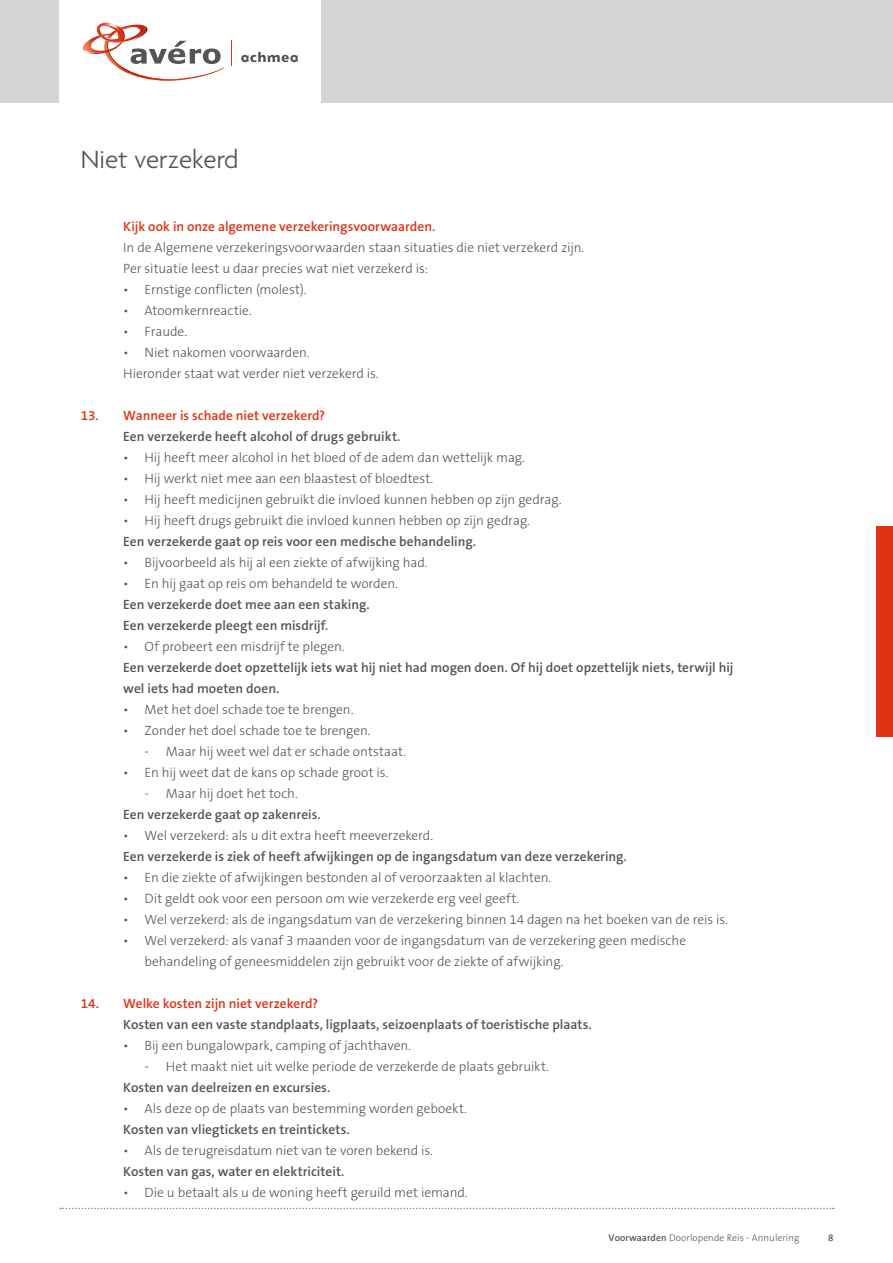
<style>
.page{position:relative;width:893px;height:1263px;background:#fff}
.page>*{position:absolute;margin:0;border:0;box-sizing:border-box;transform-origin:0 0}
.t1{font:300 27px "Agenda";color:#555}
.t2{font:300 13.5px/21px "The Sans B3";letter-spacing:-.005em;color:#555}
.t3{font:600 13.5px/21px "The Sans B6";letter-spacing:.005em;color:#555}
.t4{font:600 13.5px "The Sans B6";color:#e13214}
.t5{font:300 9.75px "The Sans B3";letter-spacing:.005em;color:#555}
.s1{font-family:"The Sans B6";font-weight:600}
</style>
<div class="page">
<div style="left:0;top:0;width:893px;height:103px;background:#d6d6d6"></div>
<div style="left:60px;top:0;width:261px;height:103px;background:#fff"></div>
<svg style="left:241px;top:52px;width:57px;height:10px"></svg>
<svg style="left:83px;top:22px;width:141px;height:59px"></svg>
<svg style="left:231px;top:41px;width:1px;height:25px"></svg>
<svg style="left:60px;top:1208px;width:774px;height:1px"></svg>
<div style="left:876px;top:526px;width:17px;height:211px;background:#e13214"></div>
<h1 class="t1" style="left:81px;top:145px;width:159px">Niet verzekerd</h1>
<p class="t4" style="left:123px;top:219px;width:314px">Kijk ook in onze algemene verzekeringsvoorwaarden.</p>
<p class="t2" style="left:123px;top:238px;width:463px">In de Algemene verzekeringsvoorwaarden staan situaties die niet verzekerd zijn.<br>Per situatie leest u daar precies wat niet verzekerd is:</p>
<p class="t2" style="left:123px;top:280px;width:185px">• Ernstige conflicten (molest).</p>
<p class="t2" style="left:123px;top:301px;width:130px">• Atoomkernreactie.</p>
<p class="t2" style="left:123px;top:322px;width:65px">• Fraude.</p>
<p class="t2" style="left:123px;top:343px;width:257px">• Niet nakomen voorwaarden.<br>Hieronder staat wat verder niet verzekerd is.</p>
<p class="t4" style="left:81px;top:408px;width:246px">13. Wanneer is schade niet verzekerd?</p>
<p class="t3" style="left:123px;top:427px;width:279px">Een verzekerde heeft alcohol of drugs gebruikt.</p>
<p class="t2" style="left:123px;top:448px;width:403px">• Hij heeft meer alcohol in het bloed of de adem dan wettelijk mag.</p>
<p class="t2" style="left:123px;top:469px;width:312px">• Hij werkt niet mee aan een blaastest of bloedtest.</p>
<p class="t2" style="left:123px;top:490px;width:440px">• Hij heeft medicijnen gebruikt die invloed kunnen hebben op zijn gedrag.</p>
<p class="t2" style="left:123px;top:511px;width:408px">• Hij heeft drugs gebruikt die invloed kunnen hebben op zijn gedrag.</p>
<p class="t3" style="left:123px;top:532px;width:354px">Een verzekerde gaat op reis voor een medische behandeling.</p>
<p class="t2" style="left:123px;top:553px;width:306px">• Bijvoorbeeld als hij al een ziekte of afwijking had.</p>
<p class="t2" style="left:123px;top:574px;width:276px">• En hij gaat op reis om behandeld te worden.</p>
<p class="t3" style="left:123px;top:595px;width:248px">Een verzekerde doet mee aan een staking.<br>Een verzekerde pleegt een misdrijf.</p>
<p class="t2" style="left:123px;top:637px;width:223px">• Of probeert een misdrijf te plegen.</p>
<p class="t3" style="left:123px;top:658px;width:612px">Een verzekerde doet opzettelijk iets wat hij niet had mogen doen. Of hij doet opzettelijk niets, terwijl hij wel iets had moeten doen.</p>
<p class="t2" style="left:123px;top:700px;width:232px">• Met het doel schade toe te brengen.</p>
<p class="t2" style="left:123px;top:721px;width:249px">• Zonder het doel schade toe te brengen.</p>
<p class="t2" style="left:145px;top:742px;width:263px">- Maar hij weet wel dat er schade ontstaat.</p>
<p class="t2" style="left:123px;top:763px;width:267px">• En hij weet dat de kans op schade groot is.</p>
<p class="t2" style="left:145px;top:784px;width:155px">- Maar hij doet het toch.</p>
<p class="t3" style="left:123px;top:805px;width:199px">Een verzekerde gaat op zakenreis.</p>
<p class="t2" style="left:123px;top:826px;width:311px">• Wel verzekerd: als u dit extra heeft meeverzekerd.</p>
<p class="t3" style="left:123px;top:847px;width:505px">Een verzekerde is ziek of heeft afwijkingen op de ingangsdatum van deze verzekering.</p>
<p class="t2" style="left:123px;top:868px;width:429px">• En die ziekte of afwijkingen bestonden al of veroorzaakten al klachten.</p>
<p class="t2" style="left:123px;top:889px;width:398px">• Dit geldt ook voor een persoon om wie verzekerde erg veel geeft.</p>
<p class="t2" style="left:123px;top:910px;width:606px">• Wel verzekerd: als de ingangsdatum van de verzekering binnen 14 dagen na het boeken van de reis is.</p>
<p class="t2" style="left:145px;top:931px;width:543px;text-indent:-21px">• Wel verzekerd: als vanaf 3 maanden voor de ingangsdatum van de verzekering geen medische behandeling of geneesmiddelen zijn gebruikt voor de ziekte of afwijking.</p>
<p class="t4" style="left:81px;top:997px;width:239px">14. Welke kosten zijn niet verzekerd?</p>
<p class="t3" style="left:123px;top:1015px;width:470px">Kosten van een vaste standplaats, ligplaats, seizoenplaats of toeristische plaats.</p>
<p class="t2" style="left:123px;top:1036px;width:289px">• Bij een bungalowpark, camping of jachthaven.</p>
<p class="t2" style="left:145px;top:1057px;width:406px">- Het maakt niet uit welke periode de verzekerde de plaats gebruikt.</p>
<p class="t3" style="left:123px;top:1078px;width:209px">Kosten van deelreizen en excursies.</p>
<p class="t2" style="left:123px;top:1099px;width:345px">• Als deze op de plaats van bestemming worden geboekt.</p>
<p class="t3" style="left:123px;top:1120px;width:228px">Kosten van vliegtickets en treintickets.</p>
<p class="t2" style="left:123px;top:1141px;width:311px">• Als de terugreisdatum niet van te voren bekend is.</p>
<p class="t3" style="left:123px;top:1162px;width:223px">Kosten van gas, water en elektriciteit.</p>
<p class="t2" style="left:123px;top:1183px;width:346px">• Die u betaalt als u de woning heeft geruild met iemand.</p>
<p class="t5" style="left:609px;top:1233px;width:192px"><span class="s1">Voorwaarden</span> Doorlopende Reis - Annulering</p>
<p class="t5" style="left:828px;top:1233px;width:7px">8</p>
</div>
